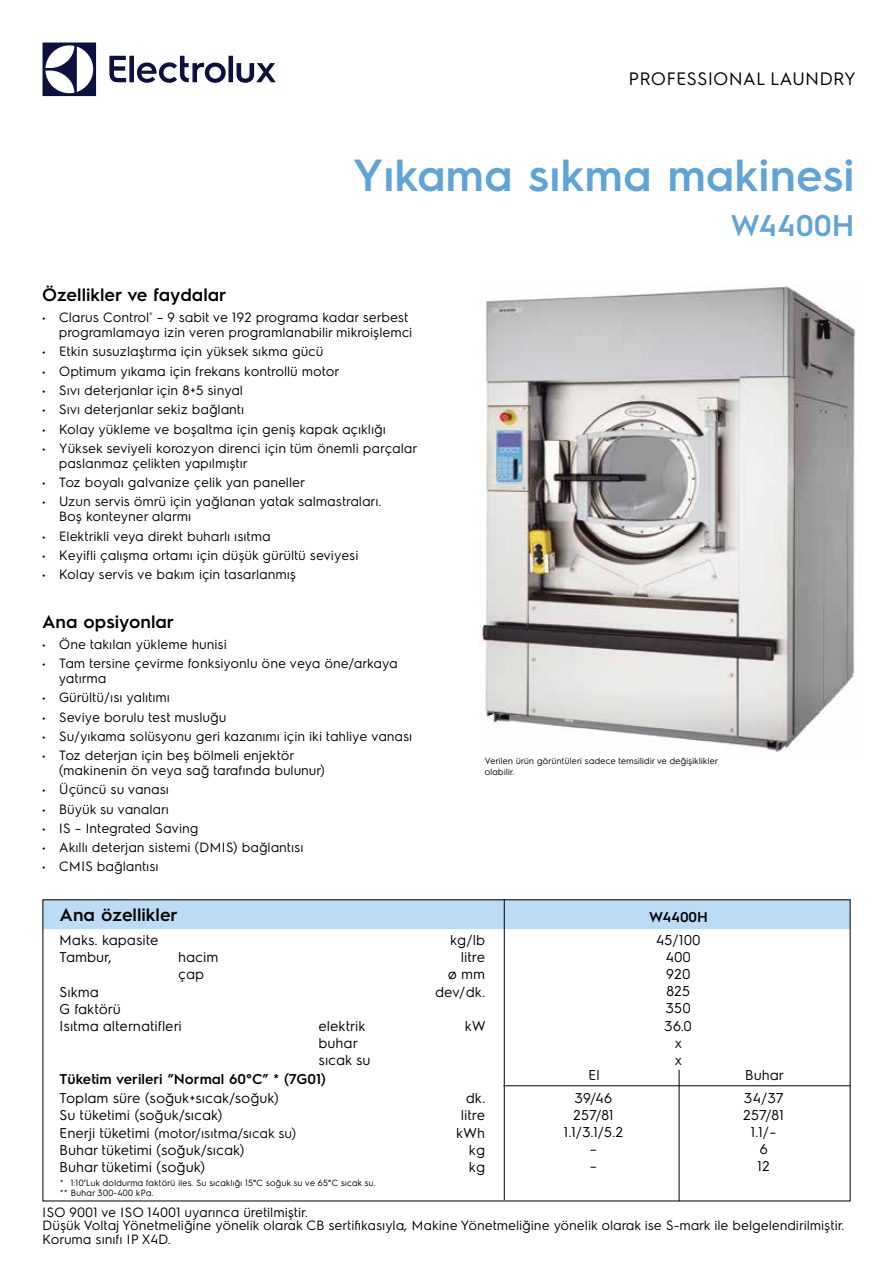
<style>
.page{position:relative;width:893px;height:1263px;background:#fff}
.page>*{position:absolute;margin:0;border:0;box-sizing:border-box;transform-origin:0 0}
.t1{font:600 45px "Electrolux Sans";color:#60a4d7}
.t2{font:600 30px "Electrolux Sans";color:#60a4d7}
.t3{font:600 18px "Electrolux Sans";color:#000}
.t4{font:18px "Electrolux Sans";color:#000}
.t5{font:14.25px/17.1px "Electrolux Sans";color:#000}
.t6{font:600 14.25px "Electrolux Sans";color:#000}
.t7{font:13.5px/15px "Electrolux Sans";color:#000}
.t8{font:9px/10.8px "Electrolux Sans";color:#000}
.s1{font-size:14.25px}
</style>
<div class="page">
<svg style="left:43px;top:43px;width:53px;height:53px"></svg>
<svg style="left:109px;top:56px;width:167px;height:27px"></svg>
<div style="left:45px;top:901px;width:803px;height:28px;background:#bcdbf4"></div>
<img style="left:481px;top:286px;width:375px;height:466px">
<hr style="left:503px;top:1085px;width:347px;height:1px;background:#000">
<hr style="left:504px;top:899px;width:1px;height:301px;background:#000">
<hr style="left:679px;top:1070px;width:1px;height:131px;background:#000">
<h3 class="t4" style="left:629px;top:66px;width:229px">PROFESSIONAL LAUNDRY</h3>
<h1 class="t1" style="left:353px;top:144px;width:504px">Yıkama sıkma makinesi</h1>
<h2 class="t2" style="left:731px;top:205px;width:126px">W4400H</h2>
<h3 class="t3" style="left:42px;top:282px;width:186px">Özellikler ve faydalar</h3>
<p class="t7" style="left:42px;top:309px;width:372px;text-align:right">• Clarus Control<sup>®</sup> – 9 sabit ve 192 programa kadar serbest programlamaya izin veren programlanabilir mikroişlemci</p>
<p class="t7" style="left:42px;top:343px;width:283px">• Etkin susuzlaştırma için yüksek sıkma gücü</p>
<p class="t7" style="left:42px;top:363px;width:299px">• Optimum yıkama için frekans kontrollü motor</p>
<p class="t7" style="left:42px;top:382px;width:203px">• Sıvı deterjanlar için 8+5 sinyal</p>
<p class="t7" style="left:42px;top:401px;width:204px">• Sıvı deterjanlar sekiz bağlantı</p>
<p class="t7" style="left:42px;top:420px;width:345px">• Kolay yükleme ve boşaltma için geniş kapak açıklığı</p>
<p class="t7" style="left:59px;top:440px;width:360px;text-indent:-17px">• Yüksek seviyeli korozyon direnci için tüm önemli parçalar paslanmaz çelikten yapılmıştır</p>
<p class="t7" style="left:42px;top:474px;width:264px">• Toz boyalı galvanize çelik yan paneller</p>
<p class="t7" style="left:59px;top:493px;width:324px;text-indent:-17px">• Uzun servis ömrü için yağlanan yatak salmastraları.<br>Boş konteyner alarmı</p>
<p class="t7" style="left:42px;top:527px;width:230px">• Elektrikli veya direkt buharlı ısıtma</p>
<p class="t7" style="left:42px;top:547px;width:318px">• Keyifli çalışma ortamı için düşük gürültü seviyesi</p>
<p class="t7" style="left:42px;top:566px;width:256px">• Kolay servis ve bakım için tasarlanmış</p>
<h3 class="t3" style="left:42px;top:608px;width:134px">Ana opsiyonlar</h3>
<p class="t7" style="left:42px;top:636px;width:186px">• Öne takılan yükleme hunisi</p>
<p class="t7" style="left:59px;top:655px;width:340px;text-indent:-17px">• Tam tersine çevirme fonksiyonlu öne veya öne/arkaya yatırma</p>
<p class="t7" style="left:42px;top:689px;width:130px">• Gürültü/ısı yalıtımı</p>
<p class="t7" style="left:42px;top:708px;width:186px">• Seviye borulu test musluğu</p>
<p class="t7" style="left:42px;top:728px;width:372px">• Su/yıkama solüsyonu geri kazanımı için iki tahliye vanası</p>
<p class="t7" style="left:59px;top:747px;width:268px;text-indent:-17px">• Toz deterjan için beş bölmeli enjektör (makinenin ön veya sağ tarafında bulunur)</p>
<p class="t7" style="left:42px;top:781px;width:129px">• Üçüncü su vanası</p>
<p class="t7" style="left:42px;top:800px;width:129px">• Büyük su vanaları</p>
<p class="t7" style="left:42px;top:820px;width:158px">• IS – Integrated Saving</p>
<p class="t7" style="left:42px;top:839px;width:263px">• Akıllı deterjan sistemi (DMIS) bağlantısı</p>
<p class="t7" style="left:42px;top:858px;width:118px">• CMIS bağlantısı</p>
<p class="t8" style="left:485px;top:755px;width:235px">Verilen ürün görüntüleri sadece temsilidir ve değişiklikler olabilir.</p>
<h3 class="t3" style="left:60px;top:902px;width:120px">Ana özellikler</h3>
<p class="t5" style="left:60px;top:931px;width:101px">Maks. kapasite</p>
<p class="t5" style="left:450px;top:931px;width:37px">kg/lb</p>
<p class="t5" style="left:60px;top:948px;width:54px">Tambur,</p>
<p class="t5" style="left:179px;top:948px;width:42px">hacim</p>
<p class="t5" style="left:461px;top:948px;width:26px">litre</p>
<p class="t5" style="left:179px;top:965px;width:28px">çap</p>
<p class="t5" style="left:448px;top:965px;width:39px">ø mm</p>
<p class="t5" style="left:60px;top:982px;width:41px">Sıkma</p>
<p class="t5" style="left:436px;top:982px;width:51px">dev/dk.</p>
<p class="t5" style="left:60px;top:999px;width:124px">G faktörü<br>Isıtma alternatifleri</p>
<p class="t5" style="left:319px;top:1016px;width:48px">elektrik</p>
<p class="t5" style="left:465px;top:1016px;width:22px">kW</p>
<p class="t5" style="left:319px;top:1033px;width:54px">buhar sıcak su</p>
<p class="t6" style="left:60px;top:1069px;width:268px">Tüketim verileri ”Normal 60°C” * (7G01)</p>
<p class="t5" style="left:60px;top:1089px;width:221px">Toplam süre (soğuk+sıcak/soğuk)</p>
<p class="t5" style="left:466px;top:1089px;width:21px">dk.</p>
<p class="t5" style="left:60px;top:1106px;width:165px">Su tüketimi (soğuk/sıcak)</p>
<p class="t5" style="left:461px;top:1106px;width:26px">litre</p>
<p class="t7" style="left:60px;top:1124px;width:238px"><span class="s1">Enerji tüketimi</span> (motor/ısıtma/sıcak su)</p>
<p class="t5" style="left:457px;top:1123px;width:30px">kWh</p>
<p class="t5" style="left:60px;top:1140px;width:187px">Buhar tüketimi (soğuk/sıcak)</p>
<p class="t5" style="left:469px;top:1140px;width:18px">kg</p>
<p class="t5" style="left:60px;top:1157px;width:147px">Buhar tüketimi (soğuk)</p>
<p class="t5" style="left:469px;top:1157px;width:18px">kg</p>
<p class="t8" style="left:60px;top:1177px;width:317px;line-height:9.9px">* 1:10’Luk doldurma faktörü iles. Su sıcaklığı 15°C soğuk su ve 65°C sıcak su. ** Buhar 300-400 kPa.</p>
<p class="t6" style="left:649px;top:906px;width:60px">W4400H</p>
<p class="t5" style="left:656px;top:930px;width:46px;text-align:center">45/100<br>400<br>920<br>825<br>350<br>36.0<br>x<br>x</p>
<p class="t5" style="left:588px;top:1066px;width:13px">El</p>
<p class="t5" style="left:745px;top:1066px;width:40px">Buhar</p>
<p class="t5" style="left:575px;top:1088px;width:39px">39/46</p>
<p class="t5" style="left:744px;top:1088px;width:41px">34/37</p>
<p class="t5" style="left:573px;top:1105px;width:42px">257/81</p>
<p class="t5" style="left:743px;top:1105px;width:42px">257/81</p>
<p class="t5" style="left:564px;top:1122px;width:61px">1.1/3.1/5.2</p>
<p class="t5" style="left:751px;top:1122px;width:27px">1.1/–</p>
<p class="t5" style="left:590px;top:1140px;width:9px">–</p>
<p class="t5" style="left:760px;top:1140px;width:10px">6</p>
<p class="t5" style="left:590px;top:1157px;width:9px">–</p>
<p class="t5" style="left:757px;top:1157px;width:14px">12</p>
<p class="t7" style="left:43px;top:1204px;width:804px;line-height:13.5px">ISO 9001 ve ISO 14001 uyarınca üretilmiştir.<br>Düşük Voltaj Yönetmeliğine yönelik olarak CB sertifikasıyla, Makine Yönetmeliğine yönelik olarak ise S-mark ile belgelendirilmiştir.<br>Koruma sınıfı IP X4D.</p>
</div>
